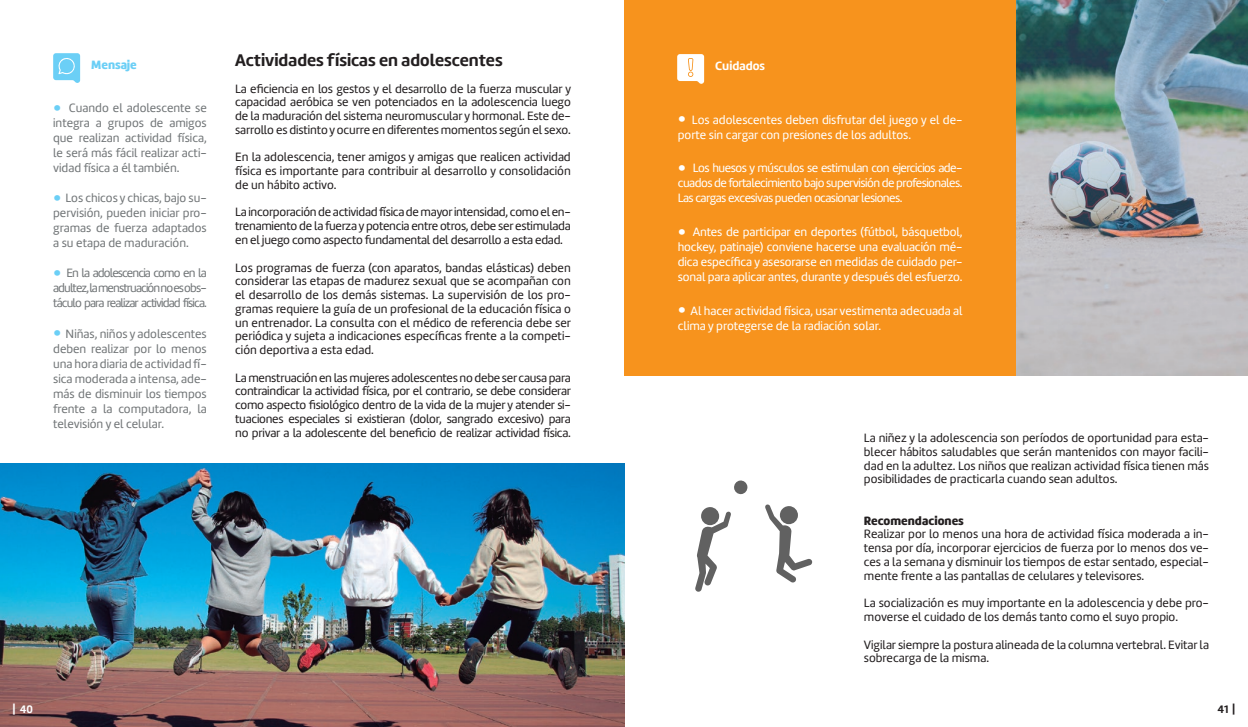
<style>
.page{position:relative;width:1248px;height:727px;background:#fff}
.page>*{position:absolute;margin:0;border:0;box-sizing:border-box;transform-origin:0 0}
.t1{font:17.5px "Amelia Basic Bold";color:#231f20}
.t2{font:12.5px/13.8px "Amelia Basic";color:#231f20;text-align:justify}
.t3{font:12.5px/15px "Amelia Basic";color:#fff}
.t4{font:12.5px/15px "Amelia Basic";color:#737779;text-align:justify}
.t5{font:12.5px "Amelia Basic Black";color:#231f20}
.t6{font:12.5px "Amelia Basic Bold";color:#fff}
.t7{font:12.5px "Amelia Basic Black";color:#6bcff6}
.t8{font:11.25px "Amelia Basic Bold";color:#fff}
.t9{font:11.25px "Amelia Basic Bold";color:#231f20}
.s1{font-family:"Amelia Basic Black";font-size:22.5px;color:#6bcff6}
.s2{font-family:"Titillium Text 14 L 999 wt"}
.s3{font-family:"Amelia Basic Black";font-size:22.5px}
</style>
<div class="page">
<img style="left:0;top:464px;width:624px;height:262px">
<svg style="left:53px;top:53px;width:27px;height:30px"></svg>
<div style="left:624px;top:0;width:392px;height:376px;background:#f7931d"></div>
<img style="left:1016px;top:0;width:231px;height:376px">
<svg style="left:677px;top:54px;width:27px;height:30px"></svg>
<svg style="left:734px;top:480px;width:13px;height:14px"></svg>
<svg style="left:765px;top:504px;width:47px;height:78px"></svg>
<svg style="left:695px;top:507px;width:36px;height:85px"></svg>
<p class="t7" style="left:91px;top:58px;width:47px">Mensaje</p>
<p class="t4" style="left:53px;top:101px;width:155px"><span class="s1">•</span> Cuando el adolescente se integra a grupos de amigos que realizan actividad física, le será más fácil realizar acti&shy;vidad física a él también.</p>
<p class="t4" style="left:53px;top:191px;width:155px"><span class="s1">•</span> Los chicos y chicas, bajo su&shy;pervisión, pueden iniciar pro&shy;gramas de fuerza adaptados a su etapa de maduración.</p>
<p class="t4" style="left:53px;top:266px;width:155px"><span class="s1">•</span> En la adolescencia como en la adultez, la menstruación no es obs&shy;táculo para realizar actividad física.</p>
<p class="t4" style="left:53px;top:326px;width:155px"><span class="s1">•</span> Niñas, niños y adolescentes deben realizar por lo menos una hora diaria de actividad fí&shy;sica moderada a intensa, ade&shy;más de disminuir los tiempos frente a la computadora, la televisión y el celular.</p>
<h1 class="t1" style="left:235px;top:50px;width:269px">Actividades físicas en adolescentes</h1>
<p class="t2" style="left:235px;top:82px;width:337px">La eficiencia en los gestos y el desarrollo de la fuerza muscular y capacidad aeróbica se ven potenciados en la adolescencia luego de la maduración del sistema neuromuscular y hormonal. Este de&shy;sarrollo es distinto y ocurre en diferentes momentos según el sexo.</p>
<p class="t2" style="left:235px;top:150px;width:337px">En la adolescencia, tener amigos y amigas que realicen actividad física es importante para contribuir al desarrollo y consolidación de un hábito activo.</p>
<p class="t2" style="left:235px;top:205px;width:337px">La incorporación de actividad física de mayor intensidad, como el en&shy;trenamiento de la fuerza y potencia entre otros, debe ser estimulada en el juego como aspecto fundamental del desarrollo a esta edad.</p>
<p class="t2" style="left:235px;top:260px;width:337px">Los programas de fuerza (con aparatos, bandas elásticas) deben considerar las etapas de madurez sexual que se acompañan con el desarrollo de los demás sistemas. La supervisión de los pro&shy;gramas requiere la guía de un profesional de la educación física o un entrenador. La consulta con el médico de referencia debe ser periódica y sujeta a indicaciones específicas frente a la competi&shy;ción deportiva a esta edad.</p>
<p class="t2" style="left:235px;top:370px;width:337px">La menstruación en las mujeres adolescentes no debe ser causa para contraindicar la actividad física, por el contrario, se debe considerar como aspecto fisiológico dentro de la vida de la mujer y atender si&shy;tuaciones especiales si existieran (dolor, sangrado excesivo) para no privar a la adolescente del beneficio de realizar actividad física.</p>
<p class="t8" style="left:11px;top:702px;width:23px"><span class="s2">|</span> 40</p>
<p class="t6" style="left:715px;top:59px;width:51px">Cuidados</p>
<p class="t3" style="left:677px;top:112px;width:286px"><span class="s3">•</span> Los adolescentes deben disfrutar del juego y el de&shy;porte sin cargar con presiones de los adultos.</p>
<p class="t3" style="left:677px;top:161px;width:286px;text-align:justify"><span class="s3">•</span> Los huesos y músculos se estimulan con ejercicios ade&shy;cuados de fortalecimiento bajo supervisión de profesionales.<br>Las cargas excesivas pueden ocasionar lesiones.</p>
<p class="t3" style="left:677px;top:224px;width:286px;text-align:justify"><span class="s3">•</span> Antes de participar en deportes (fútbol, básquetbol, hockey, patinaje) conviene hacerse una evaluación mé&shy;dica específica y asesorarse en medidas de cuidado per&shy;sonal para aplicar antes, durante y después del esfuerzo.</p>
<p class="t3" style="left:677px;top:303px;width:286px"><span class="s3">•</span> Al hacer actividad física, usar vestimenta adecuada al clima y protegerse de la radiación solar.</p>
<p class="t2" style="left:863px;top:431px;width:346px">La niñez y la adolescencia son períodos de oportunidad para esta&shy;blecer hábitos saludables que serán mantenidos con mayor facili&shy;dad en la adultez. Los niños que realizan actividad física tienen más posibilidades de practicarla cuando sean adultos.</p>
<p class="t5" style="left:863px;top:513px;width:102px">Recomendaciones</p>
<p class="t2" style="left:863px;top:527px;width:346px">Realizar por lo menos una hora de actividad física moderada a in&shy;tensa por día, incorporar ejercicios de fuerza por lo menos dos ve&shy;ces a la semana y disminuir los tiempos de estar sentado, especial&shy;mente frente a las pantallas de celulares y televisores.</p>
<p class="t2" style="left:863px;top:596px;width:346px">La socialización es muy importante en la adolescencia y debe pro&shy;moverse el cuidado de los demás tanto como el suyo propio.</p>
<p class="t2" style="left:863px;top:637px;width:346px">Vigilar siempre la postura alineada de la columna vertebral. Evitar la sobrecarga de la misma.</p>
<p class="t9" style="left:1217px;top:702px;width:21px">41 <span class="s2">|</span></p>
</div>
